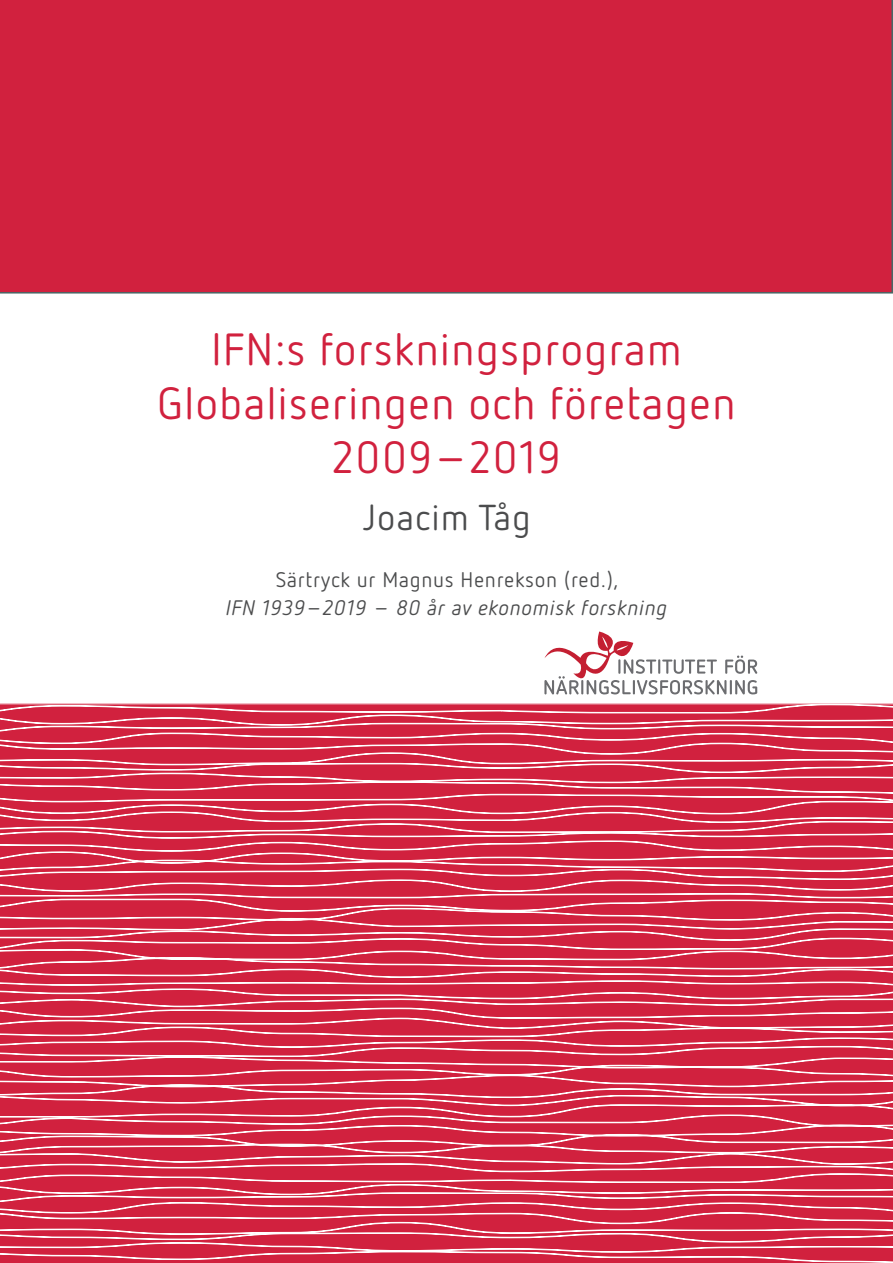
<style>
.page{position:relative;width:893px;height:1263px;background:#fff}
.page>*{position:absolute;margin:0;border:0;box-sizing:border-box;transform-origin:0 0}
.t1{font:45px/54px "Netto OT";letter-spacing:.02em;color:#d1213e;text-align:center}
.t2{font:36px "Netto OT";letter-spacing:.03em;color:#4b4c4d}
.t3{font:italic 21px "Netto OT";letter-spacing:.03em;color:#4b4c4d}
.t4{font:21px "Netto OT";letter-spacing:.03em;color:#4b4c4d}
</style>
<div class="page">
<svg style="left:0;top:704px;width:893px;height:559px;background:#d8445d"></svg>
<div style="left:0;top:0;width:893px;height:294px;background:#d1213e"></div>
<svg style="left:544px;top:631px;width:213px;height:63px"></svg>
<p class="t1" style="left:157px;top:321px;width:580px">IFN:s forskningsprogram<br>Globaliseringen och företagen<br>2009–2019</p>
<p class="t2" style="left:362px;top:495px;width:170px">Joacim Tåg</p>
<p class="t4" style="left:276px;top:567px;width:344px">Särtryck ur Magnus Henrekson (red.),</p>
<p class="t3" style="left:226px;top:595px;width:443px">IFN 1939–2019 – 80 år av ekonomisk forskning</p>
</div>
